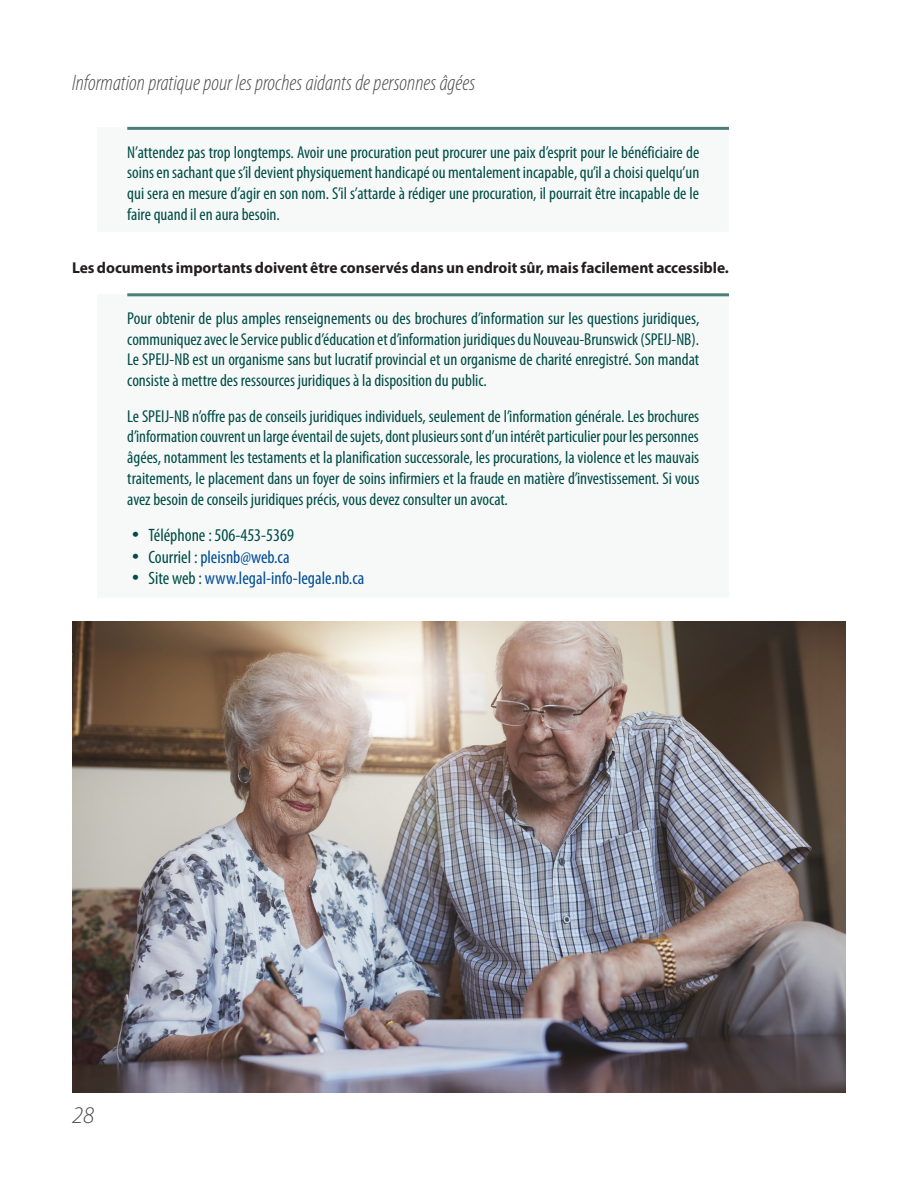
<style>
.page{position:relative;width:918px;height:1188px;background:#fff}
.page>*{position:absolute;margin:0;border:0;box-sizing:border-box;transform-origin:0 0}
.t1{font:italic 300 24px "Myriad Pro";color:#504d4e}
.t2{font:italic 300 condensed 22.5px "Myriad Pro";color:#504d4e}
.t3{font:condensed 18px "Myriad Pro";color:#004c97}
.t4{font:condensed 18px "Myriad Pro";color:#004c46}
.texte_tableau{font:condensed 17.25px/20.7px "Myriad Pro";color:#004c46;text-align:justify}
.texte{font:700 15.75px "Myriad Pro";letter-spacing:-.005em;color:#231f20}
.s1{color:#004c46}
</style>
<div class="page">
<div style="left:98px;top:128px;width:631px;height:104px;background:#f6f9f8"></div>
<hr style="left:127px;top:127px;width:602px;height:3px;background:#4e7e78">
<div style="left:98px;top:294px;width:631px;height:303px;background:#f6f9f8"></div>
<hr style="left:127px;top:293px;width:602px;height:3px;background:#4e7e78">
<img style="left:72px;top:622px;width:773px;height:471px">
<h2 class="t2" style="left:72px;top:71px;width:405px">Information pratique pour les proches aidants de personnes âgées</h2>
<p class="texte_tableau" style="left:127px;top:142px;width:574px">N’attendez pas trop longtemps. Avoir une procuration peut procurer une paix d’esprit pour le bénéficiaire de soins en sachant que s’il devient physiquement handicapé ou mentalement incapable, qu’il a choisi quelqu’un qui sera en mesure d’agir en son nom. S’il s’attarde à rédiger une procuration, il pourrait être incapable de le faire quand il en aura besoin.</p>
<p class="texte" style="left:72px;top:257px;width:658px">Les documents importants doivent être conservés dans un endroit sûr, mais facilement accessible.</p>
<p class="texte_tableau" style="left:127px;top:308px;width:574px">Pour obtenir de plus amples renseignements ou des brochures d’information sur les questions juridiques, communiquez avec le Service public d’éducation et d’information juridiques du Nouveau-Brunswick (SPEIJ-NB).<br>Le SPEIJ-NB est un organisme sans but lucratif provincial et un organisme de charité enregistré. Son mandat consiste à mettre des ressources juridiques à la disposition du public.</p>
<p class="texte_tableau" style="left:127px;top:406px;width:574px">Le SPEIJ-NB n’offre pas de conseils juridiques individuels, seulement de l’information générale. Les brochures d’information couvrent un large éventail de sujets, dont plusieurs sont d’un intérêt particulier pour les personnes âgées, notamment les testaments et la planification successorale, les procurations, la violence et les mauvais traitements, le placement dans un foyer de soins infirmiers et la fraude en matière d’investissement. Si vous avez besoin de conseils juridiques précis, vous devez consulter un avocat.</p>
<p class="t4" style="left:132px;top:525px;width:164px">• Téléphone : 506-453-5369</p>
<p class="t3" style="left:132px;top:547px;width:160px"><span class="s1">• Courriel :</span> pleisnb@web.ca</p>
<p class="t3" style="left:132px;top:569px;width:234px"><span class="s1">• Site web :</span> www.legal-info-legale.nb.ca</p>
<h1 class="t1" style="left:72px;top:1100px;width:24px">28</h1>
</div>
